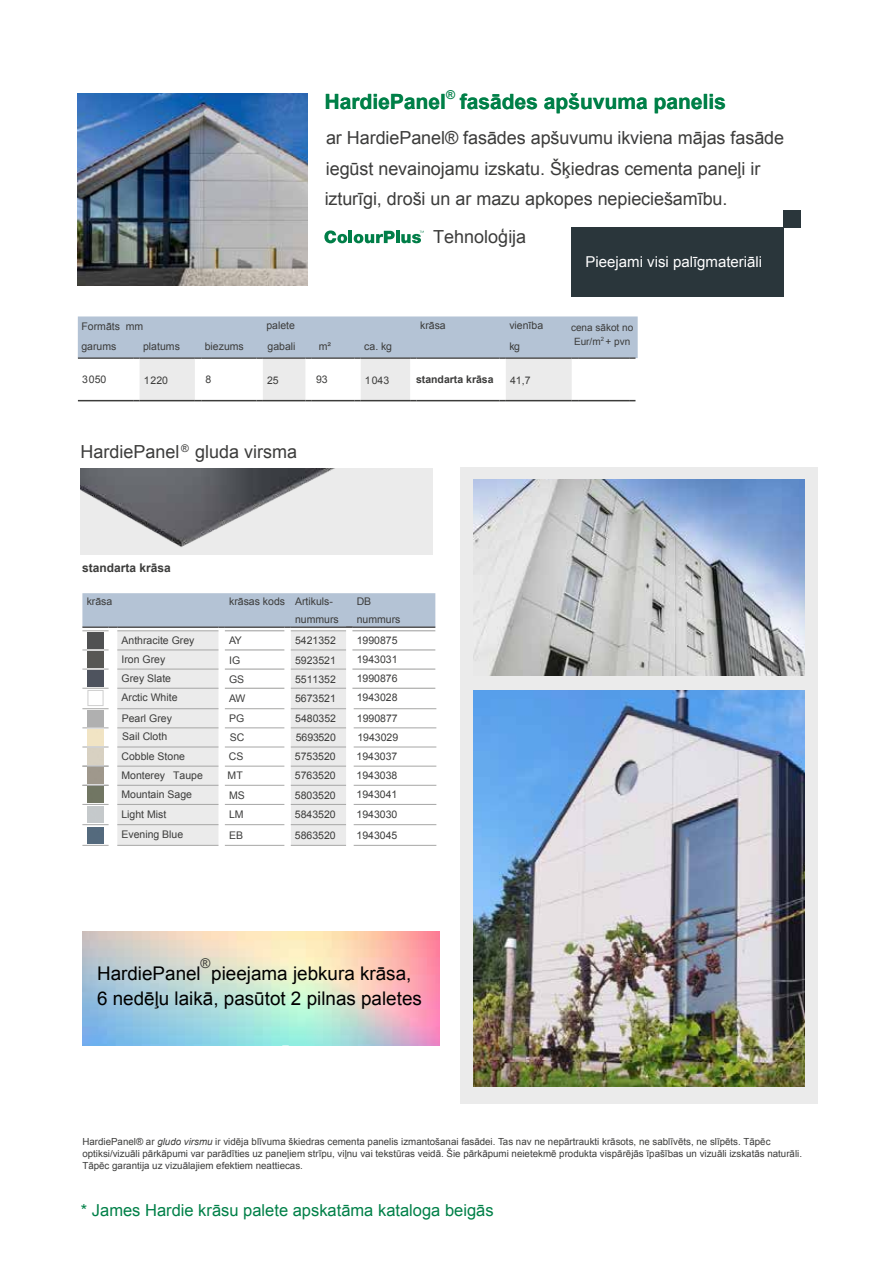
<style>
.page{position:relative;width:893px;height:1263px;background:#fff}
.page>*{position:absolute;margin:0;border:0;box-sizing:border-box;transform-origin:0 0}
.t1{font:700 21px "Arial";color:#008048}
.t2{font:18.9px/25px "Arial";color:#000}
.t3{font:18px/30.5px "Arial";letter-spacing:-.005em;color:#3c3c3b}
.t4{font:16.5px "Arial";color:#008048}
.t5{font:15px "Arial";color:#fff}
.t6{font:13.5px "Arial";color:#3c3c3b}
.t7{font:700 12.3px "Arial";color:#008048}
.t8{font:700 12px "Arial";color:#3c3c3b}
.t9{font:10.5px "Arial";color:#3c3c3b}
.t10{font:700 10.5px "Arial";color:#3c3c3b}
.t11{font:10.05px/13.5px "Arial";color:#3c3c3b}
.t12{font:9.75px/11.7px "Arial";color:#3c3c3b}
.s1{font-style:italic}
</style>
<div class="page">
<div style="left:460px;top:467px;width:358px;height:637px;background:#ebebeb"></div>
<img style="left:78px;top:93px;width:229px;height:192px">
<svg style="left:324px;top:230px;width:100px;height:13px"></svg>
<img style="left:474px;top:479px;width:330px;height:196px">
<img style="left:80px;top:469px;width:353px;height:86px">
<div style="left:784px;top:210px;width:17px;height:17px;background:#2a363b"></div>
<svg style="left:78px;top:316px;width:560px;height:86px"></svg>
<hr style="left:506px;top:357px;width:66px;height:2px;background:#555454">
<hr style="left:361px;top:357px;width:49px;height:2px;background:#555454">
<hr style="left:312px;top:357px;width:42px;height:2px;background:#555454">
<hr style="left:263px;top:357px;width:42px;height:2px;background:#555454">
<hr style="left:201px;top:357px;width:55px;height:2px;background:#555454">
<hr style="left:140px;top:357px;width:55px;height:2px;background:#555454">
<hr style="left:78px;top:357px;width:55px;height:2px;background:#555454">
<svg style="left:104px;top:931px;width:185px;height:115px;background:#bdd8d5"></svg>
<hr style="left:354px;top:708px;width:82px;height:1px;background:#a6a6a5">
<hr style="left:354px;top:727px;width:82px;height:1px;background:#a6a6a5">
<hr style="left:354px;top:747px;width:82px;height:1px;background:#a6a6a5">
<hr style="left:354px;top:766px;width:82px;height:1px;background:#a6a6a5">
<hr style="left:354px;top:785px;width:82px;height:1px;background:#a6a6a5">
<hr style="left:354px;top:804px;width:82px;height:1px;background:#a6a6a5">
<hr style="left:354px;top:824px;width:82px;height:1px;background:#a6a6a5">
<hr style="left:354px;top:845px;width:82px;height:1px;background:#a6a6a5">
<svg style="left:82px;top:593px;width:353px;height:253px"></svg>
<img style="left:88px;top:729px;width:16px;height:16px">
<img style="left:87px;top:827px;width:16px;height:16px">
<img style="left:87px;top:787px;width:16px;height:16px">
<img style="left:87px;top:806px;width:16px;height:16px">
<div style="left:571px;top:227px;width:213px;height:70px;background:#2a363b"></div>
<img style="left:474px;top:690px;width:330px;height:397px">
<p class="t7" style="left:446px;top:87px;width:11px">®</p>
<h3 class="t3" style="left:325px;top:123px;width:461px">ar HardiePanel® fasādes apšuvumu ikviena mājas fasāde iegūst nevainojamu izskatu. Šķiedras cementa paneļi ir izturīgi, droši un ar mazu apkopes nepieciešamību.</h3>
<h1 class="t1" style="left:325px;top:88px;width:403px">HardiePanel fasādes apšuvuma panelis</h1>
<h3 class="t3" style="left:433px;top:222px;width:95px">Tehnoloģija</h3>
<p class="t9" style="left:81px;top:319px;width:63px">Formāts mm</p>
<p class="t9" style="left:266px;top:318px;width:30px">palete</p>
<p class="t9" style="left:420px;top:318px;width:27px">krāsa</p>
<p class="t9" style="left:509px;top:318px;width:35px">vienība</p>
<p class="t9" style="left:81px;top:339px;width:37px">garums</p>
<p class="t9" style="left:143px;top:339px;width:38px">platums</p>
<p class="t9" style="left:205px;top:339px;width:41px">biezums</p>
<p class="t9" style="left:267px;top:339px;width:30px">gabali</p>
<p class="t9" style="left:319px;top:340px;width:14px">m²</p>
<p class="t9" style="left:364px;top:340px;width:29px">ca. kg</p>
<p class="t9" style="left:509px;top:340px;width:12px">kg</p>
<p class="t10" style="left:416px;top:373px;width:79px">standarta krāsa</p>
<p class="t9" style="left:82px;top:373px;width:26px">3050</p>
<p class="t9" style="left:144px;top:374px;width:26px">1220</p>
<p class="t9" style="left:205px;top:373px;width:7px">8</p>
<p class="t9" style="left:267px;top:374px;width:13px">25</p>
<p class="t9" style="left:316px;top:373px;width:13px">93</p>
<p class="t9" style="left:365px;top:374px;width:26px">1043</p>
<p class="t9" style="left:510px;top:374px;width:22px">41,7</p>
<h3 class="t3" style="left:80px;top:436px;width:218px">HardiePanel <sup>®</sup> gluda virsma</h3>
<h3 class="t5" style="left:585px;top:252px;width:178px">Pieejami visi palīgmateriāli</h3>
<h3 class="t5" style="left:590px;top:252px;width:178px">Pieejami visi palīgmateriāli</h3>
<p class="t11" style="left:571px;top:321px;width:64px">cena sākot no<br>Eur/m<sup>2</sup> + pvn</p>
<p class="t8" style="left:82px;top:560px;width:90px">standarta krāsa</p>
<p class="t9" style="left:87px;top:594px;width:27px">krāsa</p>
<p class="t9" style="left:229px;top:594px;width:105px">krāsas kods Artikuls-</p>
<p class="t9" style="left:357px;top:595px;width:16px">DB</p>
<p class="t9" style="left:295px;top:612px;width:45px">nummurs</p>
<p class="t9" style="left:357px;top:612px;width:45px">nummurs</p>
<p class="t9" style="left:122px;top:633px;width:74px">Anthracite Grey</p>
<p class="t9" style="left:229px;top:634px;width:14px">AY</p>
<p class="t9" style="left:295px;top:634px;width:42px">5421352</p>
<p class="t9" style="left:357px;top:633px;width:42px">1990875</p>
<p class="t9" style="left:122px;top:652px;width:45px">Iron Grey</p>
<p class="t9" style="left:229px;top:653px;width:13px">IG</p>
<p class="t9" style="left:295px;top:653px;width:42px">5923521</p>
<p class="t9" style="left:357px;top:652px;width:42px">1943031</p>
<p class="t9" style="left:229px;top:672px;width:17px">GS</p>
<p class="t9" style="left:295px;top:672px;width:42px">5511352</p>
<p class="t9" style="left:357px;top:671px;width:42px">1990876</p>
<p class="t9" style="left:122px;top:690px;width:58px">Arctic White</p>
<p class="t9" style="left:229px;top:691px;width:18px">AW</p>
<p class="t9" style="left:295px;top:691px;width:42px">5673521</p>
<p class="t9" style="left:357px;top:691px;width:42px">1943028</p>
<p class="t9" style="left:122px;top:672px;width:51px">Grey Slate</p>
<p class="t9" style="left:122px;top:711px;width:52px">Pearl Grey</p>
<p class="t9" style="left:229px;top:712px;width:17px">PG</p>
<p class="t9" style="left:295px;top:711px;width:42px">5480352</p>
<p class="t9" style="left:357px;top:711px;width:42px">1990877</p>
<p class="t9" style="left:122px;top:730px;width:46px">Sail Cloth</p>
<p class="t9" style="left:230px;top:731px;width:16px">SC</p>
<p class="t9" style="left:296px;top:731px;width:42px">5693520</p>
<p class="t9" style="left:357px;top:730px;width:42px">1943029</p>
<p class="t9" style="left:121px;top:749px;width:65px">Cobble Stone</p>
<p class="t9" style="left:229px;top:750px;width:16px">CS</p>
<p class="t9" style="left:295px;top:750px;width:42px">5753520</p>
<p class="t9" style="left:357px;top:750px;width:42px">1943037</p>
<p class="t9" style="left:121px;top:768px;width:83px">Monterey Taupe</p>
<p class="t9" style="left:228px;top:769px;width:17px">MT</p>
<p class="t9" style="left:295px;top:769px;width:42px">5763520</p>
<p class="t9" style="left:357px;top:769px;width:42px">1943038</p>
<p class="t9" style="left:121px;top:787px;width:72px">Mountain Sage</p>
<p class="t9" style="left:229px;top:788px;width:17px">MS</p>
<p class="t9" style="left:295px;top:788px;width:42px">5803520</p>
<p class="t9" style="left:357px;top:788px;width:42px">1943041</p>
<p class="t9" style="left:121px;top:807px;width:46px">Light Mist</p>
<p class="t9" style="left:229px;top:808px;width:16px">LM</p>
<p class="t9" style="left:295px;top:807px;width:42px">5843520</p>
<p class="t9" style="left:357px;top:807px;width:42px">1943030</p>
<p class="t9" style="left:121px;top:827px;width:63px">Evening Blue</p>
<p class="t9" style="left:229px;top:828px;width:16px">EB</p>
<p class="t9" style="left:295px;top:828px;width:42px">5863520</p>
<p class="t9" style="left:357px;top:828px;width:42px">1943045</p>
<p class="t6" style="left:200px;top:955px;width:11px">®</p>
<h2 class="t2" style="left:97px;top:960px;width:326px">HardiePanel pieejama jebkura krāsa,<br>6 nedēļu laikā, pasūtot 2 pilnas paletes</h2>
<p class="t12" style="left:82px;top:1136px;width:721px">HardiePanel® ar <span class="s1">gludo virsmu</span> ir vidēja blīvuma škiedras cementa panelis izmantošanai fasādei. Tas nav ne nepārtraukti krāsots, ne sablīvēts, ne slīpēts. Tāpēc optiksi/vizuāli pārkāpumi var parādīties uz paneļiem strīpu, viļnu vai tekstūras veidā. Šie pārkāpumi neietekmē produkta vispārējās īpašības un vizuāli izskatās naturāli.<br>Tāpēc garantija uz vizuālajiem efektiem neattiecas.</p>
<h3 class="t4" style="left:81px;top:1199px;width:414px">* James Hardie krāsu palete apskatāma kataloga beigās</h3>
</div>
